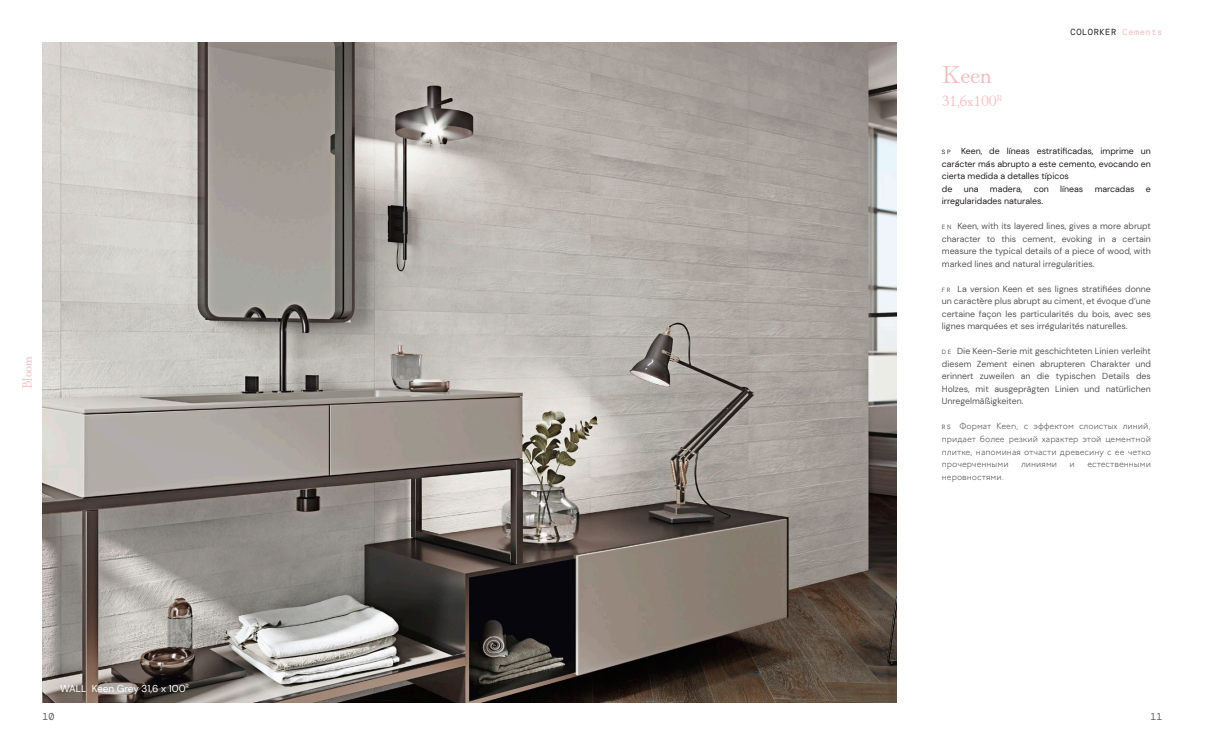
<style>
.page{position:relative;width:1205px;height:745px;background:#fff}
.page>*{position:absolute;margin:0;border:0;box-sizing:border-box;transform-origin:0 0}
.t1{font:25px "Hina Mincho";color:#f1bec0}
.t2{font:15px "Hina Mincho";letter-spacing:.005em;color:#f1bec0}
.t3{font:13.75px "Hina Mincho";letter-spacing:.005em;color:#f1bec0}
.t4{font:10px "DM Sans";color:#fff}
.t5{font:10px "DM Mono";color:#656365}
.t6{font:8.75px/12.5px "DM Sans";color:#5a5758;text-align:justify}
.t7{font:8.75px/12.5px "DM Sans";color:#241f1f}
.t8{font:300 8.75px/12.5px "P22 Underground CY";color:#5a5758;text-align:justify}
.t9{font:8.75px "DM Mono";letter-spacing:.06em;color:#241f1f}
.s1{color:#f1bec0}
.s2{font-size:6.12px}
.s3{font-family:"DM Sans";font-weight:400;font-size:6.12px}
.s4{font-style:inherit}
</style>
<div class="page">
<img style="left:43px;top:43px;width:853px;height:659px">
<h3 class="t3" style="left:18px;top:389px;width:34px;rotate:-90deg">Bloom</h3>
<h1 class="t1" style="left:942px;top:57px;width:52px">Keen</h1>
<h2 class="t2" style="left:942px;top:90px;width:62px">31,6x100<sup>R</sup></h2>
<p class="t9" style="left:1070px;top:26px;width:93px">COLORKER <span class="s1">Cements</span></p>
<p class="t7" style="left:942px;top:145px;width:211px"><span class="s2">S P</span> Keen, de líneas estratificadas, imprime un carácter más abrupto a este cemento, evocando en cierta medida a detalles típicos<br>de</p>
<p class="t7" style="left:963px;top:182px;width:16px">una</p>
<p class="t7" style="left:990px;top:182px;width:34px">madera,</p>
<p class="t7" style="left:1034px;top:182px;width:17px">con</p>
<p class="t7" style="left:1060px;top:182px;width:24px">líneas</p>
<p class="t7" style="left:1094px;top:182px;width:41px">marcadas</p>
<p class="t7" style="left:1146px;top:182px;width:6px">e</p>
<p class="t7" style="left:942px;top:195px;width:103px">irregularidades naturales.</p>
<p class="t6" style="left:942px;top:220px;width:211px"><span class="s2">E N</span> Keen, with its layered lines, gives a more abrupt character to this cement, evoking in a certain measure the typical details of a piece of wood, with marked lines and natural irregularities.</p>
<p class="t6" style="left:942px;top:282px;width:211px"><span class="s2">F R</span> La version Keen et ses lignes stratifiées donne un caractère plus abrupt au ciment, et évoque d’une certaine façon les particularités du bois, avec ses lignes marquées et ses irrégularités naturelles.</p>
<p class="t6" style="left:942px;top:345px;width:211px"><span class="s2">D E</span> Die Keen-Serie mit geschichteten Linien verleiht diesem Zement einen abrupteren Charakter und erinnert zuweilen an die typischen Details des Holzes, mit ausgeprägten Linien und natürlichen Unregelmäßigkeiten.</p>
<p class="t8" style="left:942px;top:420px;width:211px"><span class="s3">R S</span> Формат Keen, с эффектом слоистых линий, придает более резкий характер этой цементной плитке, напоминая отчасти древесину с ее четко прочерченными</p>
<p class="t8" style="left:1021px;top:458px;width:38px">линиями</p>
<p class="t8" style="left:1069px;top:458px;width:7px">и</p>
<p class="t8" style="left:1087px;top:458px;width:65px">естественными</p>
<p class="t8" style="left:942px;top:470px;width:64px">неровностями.</p>
<p class="t4" style="left:60px;top:681px;width:130px">WALL Keen Grey <span class="s4">31,6</span> x <span class="s4">100</span><sup>R</sup></p>
<p class="t5" style="left:43px;top:709px;width:13px">10</p>
<p class="t5" style="left:1150px;top:709px;width:13px">11</p>
</div>
